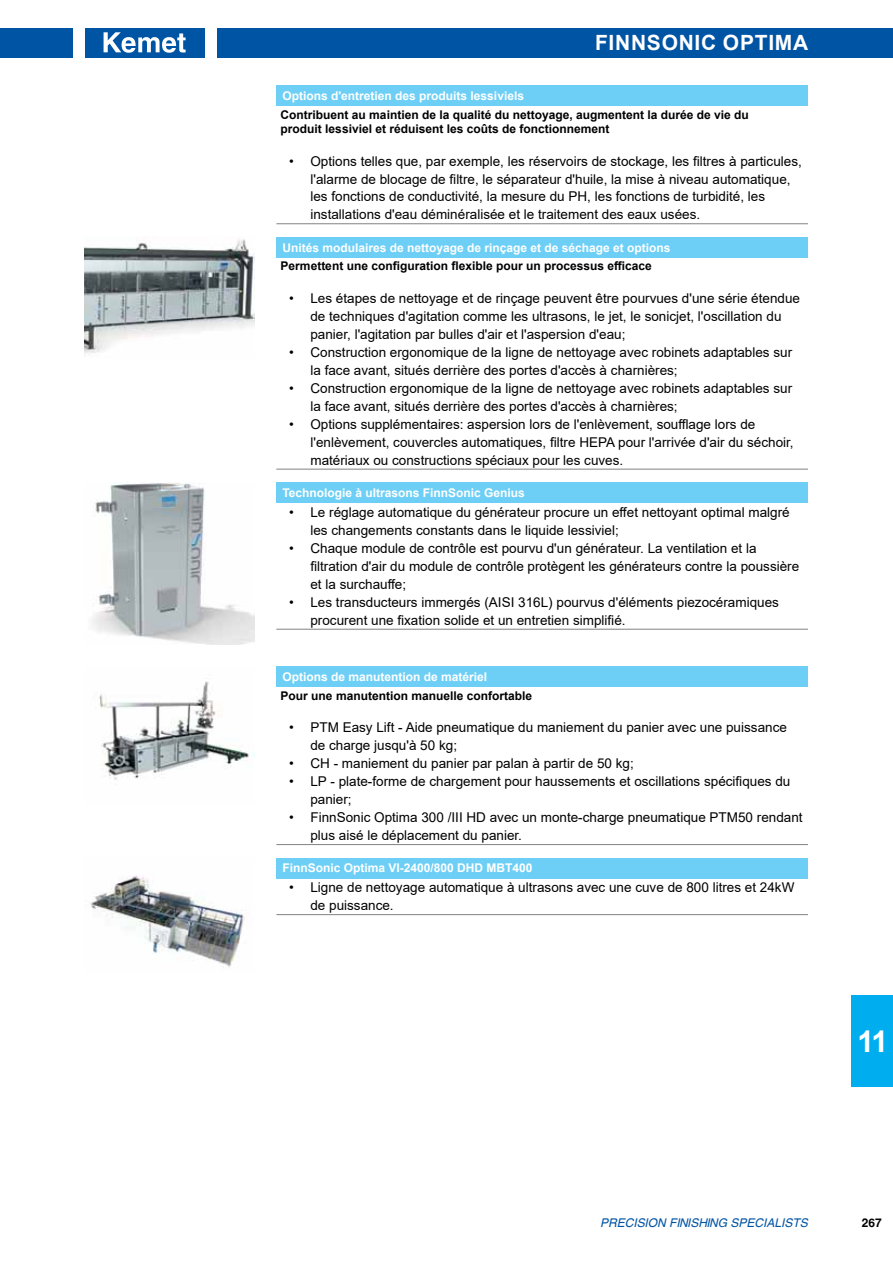
<style>
.page{position:relative;width:893px;height:1263px;background:#fff}
.page>*{position:absolute;margin:0;border:0;box-sizing:border-box;transform-origin:0 0}
.t1{font:700 30px "Arial";color:#fff}
.t2{font:700 21px "Arial";letter-spacing:.035em;color:#fff}
.t3{font:13.5px/18px "Arial";color:#000}
.t4{font:700 12px/14.4px "Arial";color:#000}
.t5{font:700 12px "Arial";color:#fff}
.t6{font:italic 12px "Swansea";color:#0054a4}
.t7{font:700 12px "Swansea";color:#000}
</style>
<div class="page">
<div style="left:852px;top:996px;width:41px;height:91px;background:#00aeef"></div>
<div style="left:217px;top:28px;width:676px;height:29px;background:#0054a4"></div>
<div style="left:0;top:28px;width:72px;height:29px;background:#0054a4"></div>
<div style="left:85px;top:28px;width:119px;height:29px;background:#0054a4"></div>
<svg style="left:104px;top:32px;width:82px;height:21px"></svg>
<div style="left:276px;top:85px;width:532px;height:21px;background:#6dcff6"></div>
<hr style="left:276px;top:223px;width:532px;height:1px;background:#808285">
<div style="left:276px;top:237px;width:532px;height:21px;background:#6dcff6"></div>
<hr style="left:276px;top:469px;width:532px;height:1px;background:#808285">
<div style="left:276px;top:482px;width:532px;height:21px;background:#6dcff6"></div>
<hr style="left:276px;top:629px;width:532px;height:1px;background:#808285">
<div style="left:276px;top:666px;width:532px;height:21px;background:#6dcff6"></div>
<hr style="left:276px;top:844px;width:532px;height:1px;background:#808285">
<div style="left:276px;top:858px;width:532px;height:20px;background:#6dcff6"></div>
<hr style="left:276px;top:914px;width:532px;height:1px;background:#808285">
<img style="left:84px;top:239px;width:170px;height:116px">
<img style="left:92px;top:482px;width:162px;height:163px">
<img style="left:99px;top:681px;width:155px;height:99px">
<img style="left:90px;top:875px;width:155px;height:92px">
<h2 class="t2" style="left:595px;top:28px;width:215px">FinnSonic Optima</h2>
<p class="t5" style="left:282px;top:87px;width:243px">Options d'entretien des produits lessiviels</p>
<p class="t4" style="left:281px;top:107px;width:470px">Contribuent au maintien de la qualité du nettoyage, augmentent la durée de vie du produit lessiviel et réduisent les coûts de fonctionnement</p>
<p class="t3" style="left:310px;top:152px;width:493px;text-indent:-21px">• Options telles que, par exemple, les réservoirs de stockage, les filtres à particules, l'alarme de blocage de filtre, le séparateur d'huile, la mise à niveau automatique, les fonctions de conductivité, la mesure du PH, les fonctions de turbidité, les installations d'eau déminéralisée et le traitement des eaux usées.</p>
<p class="t5" style="left:282px;top:239px;width:390px">Unités modulaires de nettoyage de rinçage et de séchage et options</p>
<p class="t4" style="left:281px;top:259px;width:373px">Permettent une configuration flexible pour un processus efficace</p>
<p class="t3" style="left:310px;top:289px;width:491px;text-indent:-21px">• Les étapes de nettoyage et de rinçage peuvent être pourvues d'une série étendue de techniques d'agitation comme les ultrasons, le jet, le sonicjet, l'oscillation du panier, l'agitation par bulles d'air et l'aspersion d'eau;</p>
<p class="t3" style="left:310px;top:343px;width:483px;text-indent:-21px">• Construction ergonomique de la ligne de nettoyage avec robinets adaptables sur la face avant, situés derrière des portes d'accès à charnières;</p>
<p class="t3" style="left:310px;top:379px;width:483px;text-indent:-21px">• Construction ergonomique de la ligne de nettoyage avec robinets adaptables sur la face avant, situés derrière des portes d'accès à charnières;</p>
<p class="t3" style="left:310px;top:415px;width:485px;text-indent:-21px">• Options supplémentaires: aspersion lors de l'enlèvement, soufflage lors de l'enlèvement, couvercles automatiques, filtre HEPA pour l'arrivée d'air du séchoir, matériaux ou constructions spéciaux pour les cuves.</p>
<p class="t5" style="left:282px;top:484px;width:244px">Technologie à ultrasons FinnSonic Genius</p>
<p class="t3" style="left:310px;top:503px;width:481px;text-indent:-21px">• Le réglage automatique du générateur procure un effet nettoyant optimal malgré les changements constants dans le liquide lessiviel;</p>
<p class="t3" style="left:310px;top:539px;width:490px;text-indent:-21px">• Chaque module de contrôle est pourvu d'un générateur. La ventilation et la filtration d'air du module de contrôle protègent les générateurs contre la poussière et la surchauffe;</p>
<p class="t3" style="left:310px;top:593px;width:470px;text-indent:-21px">• Les transducteurs immergés (AISI 316L) pourvus d'éléments piezocéramiques procurent une fixation solide et un entretien simplifié.</p>
<p class="t5" style="left:282px;top:668px;width:206px">Options de manutention de matériel</p>
<p class="t4" style="left:281px;top:689px;width:253px">Pour une manutention manuelle confortable</p>
<p class="t3" style="left:310px;top:718px;width:478px;text-indent:-21px">• PTM Easy Lift - Aide pneumatique du maniement du panier avec une puissance de charge jusqu'à 50 kg;</p>
<p class="t3" style="left:289px;top:754px;width:346px">• CH - maniement du panier par palan à partir de 50 kg;</p>
<p class="t3" style="left:310px;top:772px;width:481px;text-indent:-21px">• LP - plate-forme de chargement pour haussements et oscillations spécifiques du panier;</p>
<p class="t3" style="left:310px;top:808px;width:494px;text-indent:-21px">• FinnSonic Optima 300 /III HD avec un monte-charge pneumatique PTM50 rendant plus aisé le déplacement du panier.</p>
<p class="t5" style="left:282px;top:860px;width:252px">FinnSonic Optima VI-2400/800 DHD MBT400</p>
<p class="t3" style="left:310px;top:878px;width:486px;text-indent:-21px">• Ligne de nettoyage automatique à ultrasons avec une cuve de 800 litres et 24kW de puissance.</p>
<h1 class="t1" style="left:857px;top:1020px;width:32px">11</h1>
<p class="t6" style="left:600px;top:1216px;width:209px">PRECISION FINISHING SPECIALISTS</p>
<p class="t7" style="left:862px;top:1215px;width:22px">267</p>
</div>
